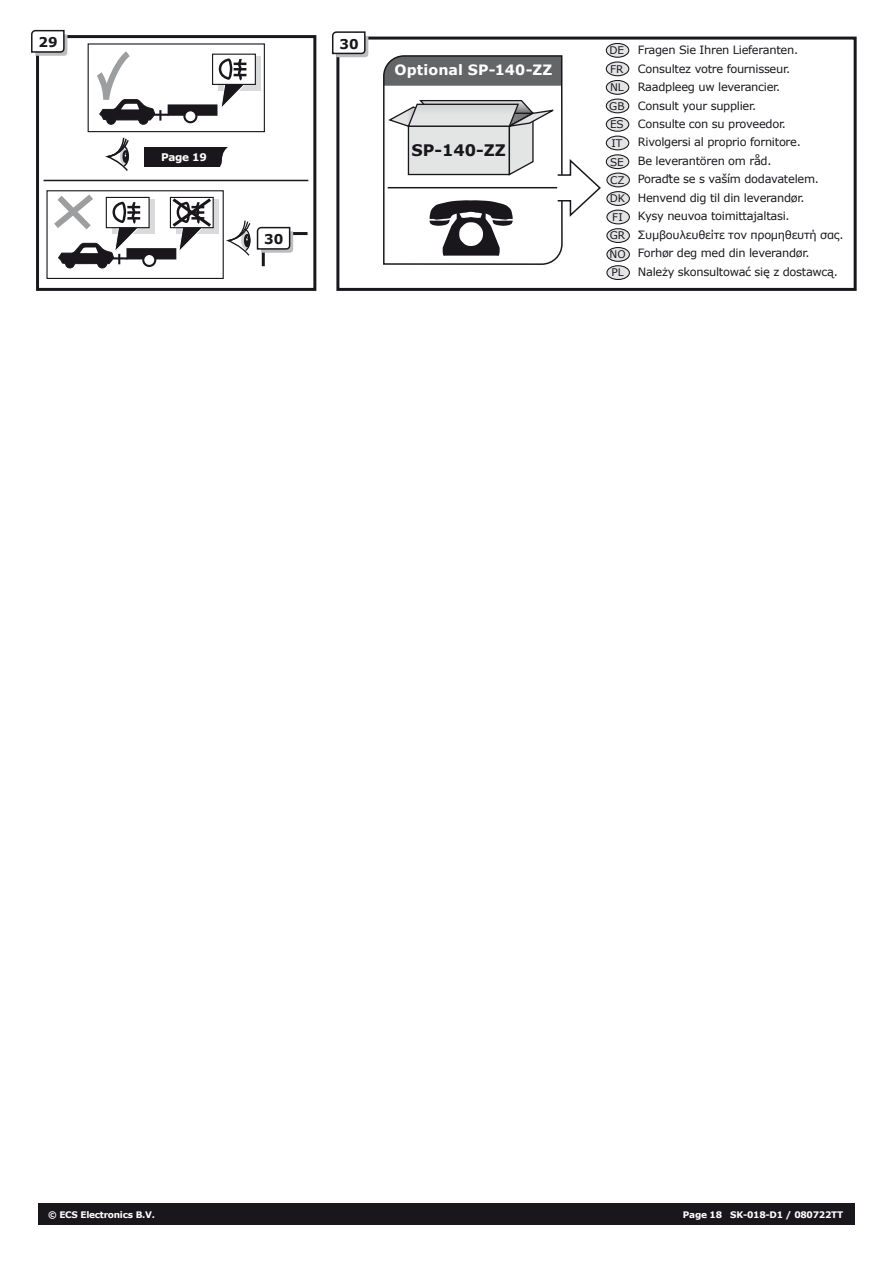
<style>
.page{position:relative;width:893px;height:1263px;background:#fff}
.page>*{position:absolute;margin:0;border:0;box-sizing:border-box;transform-origin:0 0}
.t1{font:700 15.9px "Verdana";color:#1a171c}
.t2{font:700 14.25px "Verdana";letter-spacing:.01em;color:#fff}
.t3{font:700 13.5px "Verdana";color:#1a171c}
.t4{font:11.4px/18.5px "Verdana";letter-spacing:-.025em;color:#1a171c}
.t5{font:10.5px/18.5px "Verdana";color:#1a171c}
.t6{font:700 10.5px "Verdana";letter-spacing:-.03em;color:#fff}
.t7{font:700 9px "Verdana";letter-spacing:-.03em;color:#fff}
</style>
<div class="page">
<div style="left:38px;top:1203px;width:817px;height:21px;background:#1a171c"></div>
<div style="left:36px;top:35px;width:280px;height:256px;border:3px solid #1a171c"></div>
<svg style="left:31px;top:29px;width:36px;height:27px"></svg>
<hr style="left:44px;top:180px;width:264px;height:1px;background:#1a171c">
<svg style="left:227px;top:220px;width:81px;height:47px"></svg>
<div style="left:606px;top:43px;width:23px;height:14px;background:#e3e4e4;border-radius:50%"></div>
<div style="left:606px;top:43px;width:23px;height:15px;border:1px solid #1a171c;border-radius:50%"></div>
<div style="left:606px;top:62px;width:23px;height:14px;background:#e3e4e4;border-radius:50%"></div>
<div style="left:606px;top:61px;width:23px;height:15px;border:1px solid #1a171c;border-radius:50%"></div>
<div style="left:606px;top:80px;width:23px;height:14px;background:#e3e4e4;border-radius:50%"></div>
<div style="left:606px;top:80px;width:23px;height:15px;border:1px solid #1a171c;border-radius:50%"></div>
<div style="left:606px;top:99px;width:23px;height:14px;background:#e3e4e4;border-radius:50%"></div>
<div style="left:606px;top:99px;width:23px;height:14px;border:1px solid #1a171c;border-radius:50%"></div>
<div style="left:606px;top:117px;width:23px;height:14px;background:#e3e4e4;border-radius:50%"></div>
<div style="left:606px;top:117px;width:23px;height:15px;border:1px solid #1a171c;border-radius:50%"></div>
<div style="left:606px;top:136px;width:23px;height:14px;background:#e3e4e4;border-radius:50%"></div>
<div style="left:606px;top:136px;width:23px;height:14px;border:1px solid #1a171c;border-radius:50%"></div>
<div style="left:606px;top:155px;width:23px;height:14px;background:#e3e4e4;border-radius:50%"></div>
<div style="left:606px;top:154px;width:23px;height:15px;border:1px solid #1a171c;border-radius:50%"></div>
<div style="left:607px;top:173px;width:22px;height:14px;background:#e3e4e4;border-radius:50%"></div>
<div style="left:606px;top:173px;width:24px;height:14px;border:1px solid #1a171c;border-radius:50%"></div>
<div style="left:607px;top:192px;width:22px;height:13px;background:#e3e4e4;border-radius:50%"></div>
<div style="left:606px;top:191px;width:24px;height:15px;border:1px solid #1a171c;border-radius:50%"></div>
<div style="left:607px;top:210px;width:22px;height:14px;background:#e3e4e4;border-radius:50%"></div>
<div style="left:606px;top:210px;width:24px;height:14px;border:1px solid #1a171c;border-radius:50%"></div>
<div style="left:607px;top:229px;width:22px;height:13px;background:#e3e4e4;border-radius:50%"></div>
<div style="left:606px;top:228px;width:24px;height:15px;border:1px solid #1a171c;border-radius:50%"></div>
<div style="left:607px;top:248px;width:22px;height:13px;background:#e3e4e4;border-radius:50%"></div>
<div style="left:606px;top:247px;width:24px;height:15px;border:1px solid #1a171c;border-radius:50%"></div>
<div style="left:607px;top:266px;width:22px;height:13px;background:#e3e4e4;border-radius:50%"></div>
<div style="left:606px;top:265px;width:24px;height:15px;border:1px solid #1a171c;border-radius:50%"></div>
<svg style="left:383px;top:55px;width:218px;height:210px"></svg>
<div style="left:88px;top:43px;width:177px;height:89px;background:#fff;border:1px solid #1a171c"></div>
<div style="left:218px;top:56px;width:43px;height:34px;background:#d9dadb"></div>
<div style="left:212px;top:54px;width:44px;height:31px;background:#fff;border:1px solid #1a171c"></div>
<svg style="left:219px;top:58px;width:28px;height:49px"></svg>
<div style="left:168px;top:104px;width:49px;height:12px;background:#1a171c;border:2px solid #1a171c"></div>
<div style="left:184px;top:110px;width:12px;height:12px;background:#fff;border-radius:50%"></div>
<div style="left:183px;top:109px;width:14px;height:14px;border:2px solid #1a171c;border-radius:50%"></div>
<svg style="left:97px;top:51px;width:72px;height:74px"></svg>
<div style="left:46px;top:190px;width:178px;height:89px;background:#fff;border:1px solid #1a171c"></div>
<div style="left:126px;top:248px;width:50px;height:11px;background:#1a171c;border:2px solid #1a171c"></div>
<div style="left:143px;top:254px;width:12px;height:12px;background:#fff;border-radius:50%"></div>
<div style="left:142px;top:253px;width:14px;height:14px;border:2px solid #1a171c;border-radius:50%"></div>
<div style="left:112px;top:199px;width:43px;height:35px;background:#d9dadb"></div>
<div style="left:106px;top:197px;width:44px;height:31px;background:#fff;border:1px solid #1a171c"></div>
<div style="left:176px;top:199px;width:43px;height:35px;background:#d9dadb"></div>
<svg style="left:54px;top:194px;width:87px;height:75px"></svg>
<svg style="left:169px;top:196px;width:45px;height:57px"></svg>
<div style="left:336px;top:37px;width:521px;height:254px;border:3px solid #1a171c"></div>
<svg style="left:332px;top:31px;width:36px;height:26px"></svg>
<div style="left:144px;top:147px;width:84px;height:20px;background:#1a171c"></div>
<svg style="left:220px;top:147px;width:8px;height:20px"></svg>
<svg style="left:106px;top:137px;width:23px;height:34px"></svg>
<p class="t3" style="left:39px;top:33px;width:21px">29</p>
<p class="t6" style="left:161px;top:149px;width:47px">Page 19</p>
<p class="t3" style="left:264px;top:230px;width:21px">30</p>
<p class="t3" style="left:339px;top:34px;width:21px">30</p>
<p class="t2" style="left:394px;top:60px;width:159px">Optional SP-140-ZZ</p>
<h1 class="t1" style="left:412px;top:139px;width:96px">SP-140-ZZ</h1>
<p class="t5" style="left:609px;top:41px;width:18px">DE<br>FR<br>NL<br>GB<br>ES<br>IT<br>SE<br>CZ<br>DK<br>FI<br>GR<br>NO<br>PL</p>
<p class="t4" style="left:638px;top:41px;width:207px">Fragen Sie Ihren Lieferanten.<br>Consultez votre fournisseur.<br>Raadpleeg uw leverancier.<br>Consult your supplier.<br>Consulte con su proveedor.<br>Rivolgersi al proprio fornitore.<br>Be leverantören om råd.<br>Poraďte se s vaším dodavatelem.<br>Henvend dig til din leverandør.<br>Kysy neuvoa toimittajaltasi.<br>Συμβουλευθείτε τον προμηθευτή σας.<br>Forhør deg med din leverandør.<br>Należy skonsultować się z dostawcą.</p>
<p class="t7" style="left:48px;top:1208px;width:108px">© ECS Electronics B.V.</p>
<p class="t7" style="left:683px;top:1208px;width:162px">Page 18 SK-018-D1 / 080722TT</p>
</div>
